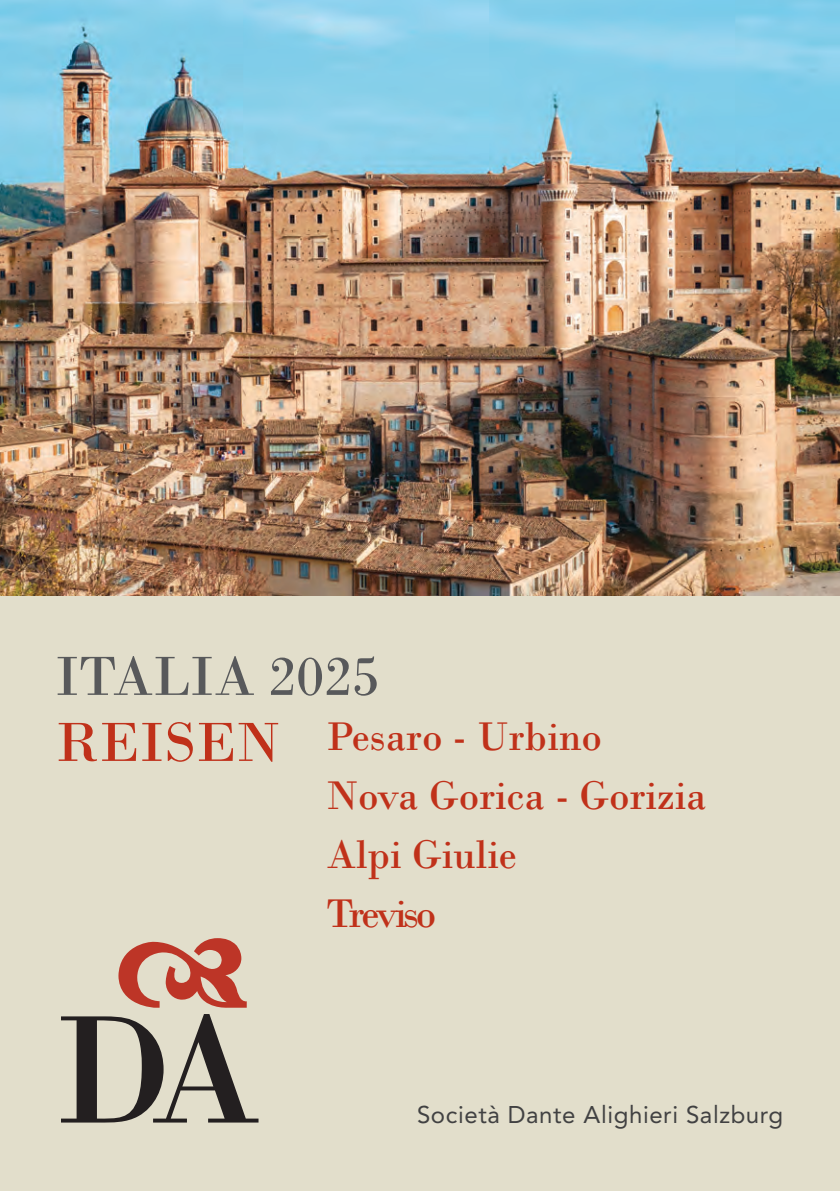
<style>
.page{position:relative;width:840px;height:1191px;background:#fff}
.page>*{position:absolute;margin:0;border:0;box-sizing:border-box;transform-origin:0 0}
.t1{font:58px "Bodoni";letter-spacing:-.01em;color:#58595b}
.t2{font:58px "Bodoni";color:#c0311a}
.t3{font:42px/59px "Bodoni";color:#c0311a}
.t4{font:24px "Avenir LT Std";letter-spacing:.025em;color:#414142}
</style>
<div class="page">
<div style="left:0;top:595px;width:839px;height:596px;background:#e2decb"></div>
<svg style="left:61px;top:938px;width:197px;height:184px"></svg>
<img style="left:0;top:0;width:839px;height:595px">
<h1 class="t1" style="left:55px;top:641px;width:326px">ITALIA 2025</h1>
<h1 class="t2" style="left:55px;top:707px;width:227px">REISEN</h1>
<p class="t3" style="left:326px;top:706px;width:382px">Pesaro - Urbino<br>Nova Gorica - Gorizia<br>Alpi Giulie<br>Treviso</p>
<p class="t4" style="left:417px;top:1100px;width:367px">Società Dante Alighieri Salzburg</p>
</div>
